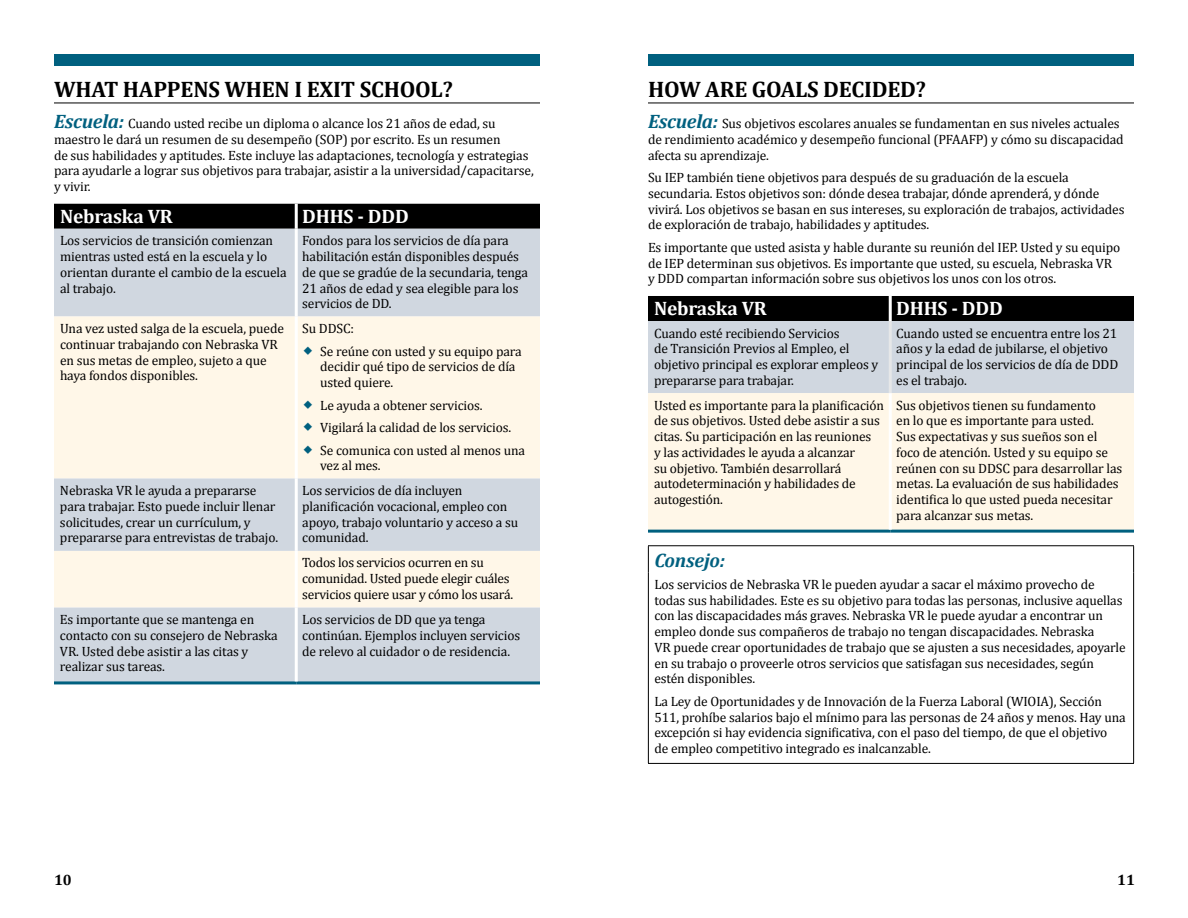
<style>
.page{position:relative;width:1188px;height:918px;background:#fff}
.page>*{position:absolute;margin:0;border:0;box-sizing:border-box;transform-origin:0 0}
.t1{font:700 22.5px "Cambria";color:#000}
.t2{font:700 19.5px "Cambria";letter-spacing:-.01em;color:#fff}
.t3{font:italic 700 19.5px "Cambria";letter-spacing:-.01em;color:#00607f}
.t4{font:700 15px "Cambria";color:#000}
.t5{font:13.5px/15.8px "Cambria";letter-spacing:-.01em;color:#000}
.s1{font-weight:700;font-style:italic;font-size:19.5px;color:#00607f}
</style>
<div class="page">
<div style="left:54px;top:54px;width:486px;height:12px;background:#00607f"></div>
<div style="left:648px;top:54px;width:486px;height:12px;background:#00607f"></div>
<hr style="left:54px;top:103px;width:486px;height:1px;background:#000">
<svg style="left:54px;top:204px;width:486px;height:113px;background:#a3a8af"></svg>
<div style="left:54px;top:317px;width:486px;height:162px;background:#fff7e8"></div>
<svg style="left:54px;top:479px;width:486px;height:202px;background:#dde0e2"></svg>
<hr style="left:54px;top:681px;width:242px;height:3px;background:#00607f">
<hr style="left:296px;top:681px;width:244px;height:3px;background:#00607f">
<hr style="left:295px;top:204px;width:3px;height:25px;background:#fff">
<hr style="left:295px;top:229px;width:3px;height:88px;background:#fff">
<hr style="left:295px;top:317px;width:3px;height:162px;background:#fff">
<hr style="left:295px;top:479px;width:3px;height:72px;background:#fff">
<hr style="left:295px;top:551px;width:3px;height:57px;background:#fff">
<hr style="left:295px;top:608px;width:3px;height:73px;background:#fff">
<hr style="left:648px;top:103px;width:486px;height:1px;background:#000">
<svg style="left:648px;top:296px;width:486px;height:97px;background:#9a9fa6"></svg>
<div style="left:648px;top:393px;width:486px;height:137px;background:#fff7e8"></div>
<hr style="left:648px;top:530px;width:242px;height:3px;background:#00607f">
<hr style="left:890px;top:530px;width:244px;height:3px;background:#00607f">
<hr style="left:889px;top:296px;width:3px;height:25px;background:#fff">
<hr style="left:889px;top:393px;width:3px;height:137px;background:#fff">
<hr style="left:889px;top:321px;width:3px;height:72px;background:#e6e7e8">
<hr style="left:648px;top:545px;width:486px;height:1px;background:#000">
<svg style="left:648px;top:546px;width:1px;height:26px"></svg>
<svg style="left:1133px;top:546px;width:1px;height:26px"></svg>
<hr style="left:648px;top:572px;width:1px;height:191px;background:#000">
<hr style="left:1133px;top:572px;width:1px;height:191px;background:#000">
<hr style="left:648px;top:763px;width:486px;height:1px;background:#000">
<svg style="left:304px;top:346px;width:8px;height:9px"></svg>
<svg style="left:304px;top:400px;width:8px;height:9px"></svg>
<svg style="left:304px;top:423px;width:8px;height:8px"></svg>
<svg style="left:304px;top:445px;width:8px;height:9px"></svg>
<h1 class="t1" style="left:54px;top:73px;width:37px">WHAT</h1>
<h1 class="t1" style="left:123px;top:73px;width:15px">HAPPENS</h1>
<h1 class="t1" style="left:224px;top:73px;width:18px">WHEN</h1>
<h1 class="t1" style="left:294px;top:73px;width:80px">I EXIT SCHOOL</h1>
<h1 class="t1" style="left:443px;top:73px;width:12px">?</h1>
<p class="t5" style="left:54px;top:115px;width:481px"><span class="s1">Escuela:</span> Cuando usted recibe un diploma o alcance los 21 años de edad, su maestro le dará un resumen de su desempeño (SOP) por escrito. Es un resumen<br>de sus habilidades y aptitudes. Este incluye las adaptaciones, tecnología y estrategias para ayudarle a lograr sus objetivos para trabajar, asistir a la universidad/capacitarse, y vivir.</p>
<h2 class="t2" style="left:60px;top:202px;width:114px">NEBRASKA VR</h2>
<h2 class="t2" style="left:302px;top:202px;width:108px">DHHS - DDD</h2>
<p class="t5" style="left:60px;top:233px;width:228px">Los servicios de transición comienzan mientras usted está en la escuela y lo orientan durante el cambio de la escuela al trabajo.</p>
<p class="t5" style="left:302px;top:233px;width:227px">Fondos para los servicios de día para habilitación están disponibles después de que se gradúe de la secundaria, tenga 21 años de edad y sea elegible para los servicios de DD.</p>
<p class="t5" style="left:60px;top:321px;width:226px">Una vez usted salga de la escuela, puede continuar trabajando con Nebraska VR en sus metas de empleo, sujeto a que haya fondos disponibles.</p>
<p class="t5" style="left:320px;top:317px;width:203px;line-height:22.5px;text-indent:-18px">Su DDSC:<br>Se reúne con usted y su equipo para</p>
<p class="t5" style="left:320px;top:359px;width:197px">decidir qué tipo de servicios de día usted quiere.</p>
<p class="t5" style="left:320px;top:394px;width:206px;line-height:22.5px">Le ayuda a obtener servicios.<br>Vigilará la calidad de los servicios.<br>Se comunica con usted al menos una</p>
<p class="t5" style="left:320px;top:458px;width:62px">vez al mes.</p>
<p class="t5" style="left:60px;top:482px;width:220px">Nebraska VR le ayuda a prepararse para trabajar. Esto puede incluir llenar solicitudes, crear un currículum, y prepararse para entrevistas de trabajo.</p>
<p class="t5" style="left:302px;top:482px;width:218px">Los servicios de día incluyen planificación vocacional, empleo con apoyo, trabajo voluntario y acceso a su comunidad.</p>
<p class="t5" style="left:302px;top:555px;width:212px">Todos los servicios ocurren en su comunidad. Usted puede elegir cuáles servicios quiere usar y cómo los usará.</p>
<p class="t5" style="left:60px;top:612px;width:219px">Es importante que se mantenga en contacto con su consejero de Nebraska<br>VR. Usted debe asistir a las citas y realizar sus tareas.</p>
<p class="t5" style="left:302px;top:612px;width:220px">Los servicios de DD que ya tenga continúan. Ejemplos incluyen servicios de relevo al cuidador o de residencia.</p>
<h1 class="t1" style="left:648px;top:73px;width:73px">HOW ARE</h1>
<h1 class="t1" style="left:752px;top:73px;width:14px">GOALS</h1>
<h1 class="t1" style="left:823px;top:73px;width:14px">DECIDED</h1>
<h1 class="t1" style="left:916px;top:73px;width:12px">?</h1>
<p class="t5" style="left:648px;top:115px;width:477px"><span class="s1">Escuela:</span> Sus objetivos escolares anuales se fundamentan en sus niveles actuales de rendimiento académico y desempeño funcional (PFAAFP) y cómo su discapacidad afecta su aprendizaje.</p>
<p class="t5" style="left:648px;top:169px;width:478px">Su IEP también tiene objetivos para después de su graduación de la escuela secundaria. Estos objetivos son: dónde desea trabajar, dónde aprenderá, y dónde vivirá. Los objetivos se basan en sus intereses, su exploración de trabajos, actividades de exploración de trabajo, habilidades y aptitudes.</p>
<p class="t5" style="left:648px;top:239px;width:474px">Es importante que usted asista y hable durante su reunión del IEP. Usted y su equipo de IEP determinan sus objetivos. Es importante que usted, su escuela, Nebraska VR y DDD compartan información sobre sus objetivos los unos con los otros.</p>
<h2 class="t2" style="left:654px;top:295px;width:114px">NEBRASKA VR</h2>
<h2 class="t2" style="left:896px;top:295px;width:108px">DHHS - DDD</h2>
<p class="t5" style="left:654px;top:325px;width:226px">Cuando esté recibiendo Servicios<br>de Transición Previos al Empleo, el objetivo principal es explorar empleos y prepararse para trabajar.</p>
<p class="t5" style="left:896px;top:325px;width:224px">Cuando usted se encuentra entre los 21 años y la edad de jubilarse, el objetivo principal de los servicios de día de DDD es el trabajo.</p>
<p class="t5" style="left:654px;top:397px;width:232px">Usted es importante para la planificación de sus objetivos. Usted debe asistir a sus citas. Su participación en las reuniones<br>y las actividades le ayuda a alcanzar<br>su objetivo. También desarrollará autodeterminación y habilidades de autogestión.</p>
<p class="t5" style="left:896px;top:397px;width:228px">Sus objetivos tienen su fundamento<br>en lo que es importante para usted.<br>Sus expectativas y sus sueños son el foco de atención. Usted y su equipo se reúnen con su DDSC para desarrollar las metas. La evaluación de sus habilidades identifica lo que usted pueda necesitar para alcanzar sus metas.</p>
<h2 class="t3" style="left:654px;top:547px;width:72px">Consejo:</h2>
<p class="t5" style="left:654px;top:576px;width:473px">Los servicios de Nebraska VR le pueden ayudar a sacar el máximo provecho de todas sus habilidades. Este es su objetivo para todas las personas, inclusive aquellas con las discapacidades más graves. Nebraska VR le puede ayudar a encontrar un empleo donde sus compañeros de trabajo no tengan discapacidades. Nebraska<br>VR puede crear oportunidades de trabajo que se ajusten a sus necesidades, apoyarle en su trabajo o proveerle otros servicios que satisfagan sus necesidades, según estén disponibles.</p>
<p class="t5" style="left:654px;top:693px;width:473px">La Ley de Oportunidades y de Innovación de la Fuerza Laboral (WIOIA), Sección 511, prohíbe salarios bajo el mínimo para las personas de 24 años y menos. Hay una excepción si hay evidencia significativa, con el paso del tiempo, de que el objetivo<br>de empleo competitivo integrado es inalcanzable.</p>
<p class="t4" style="left:54px;top:870px;width:19px">10</p>
<p class="t4" style="left:1117px;top:870px;width:19px">11</p>
</div>
